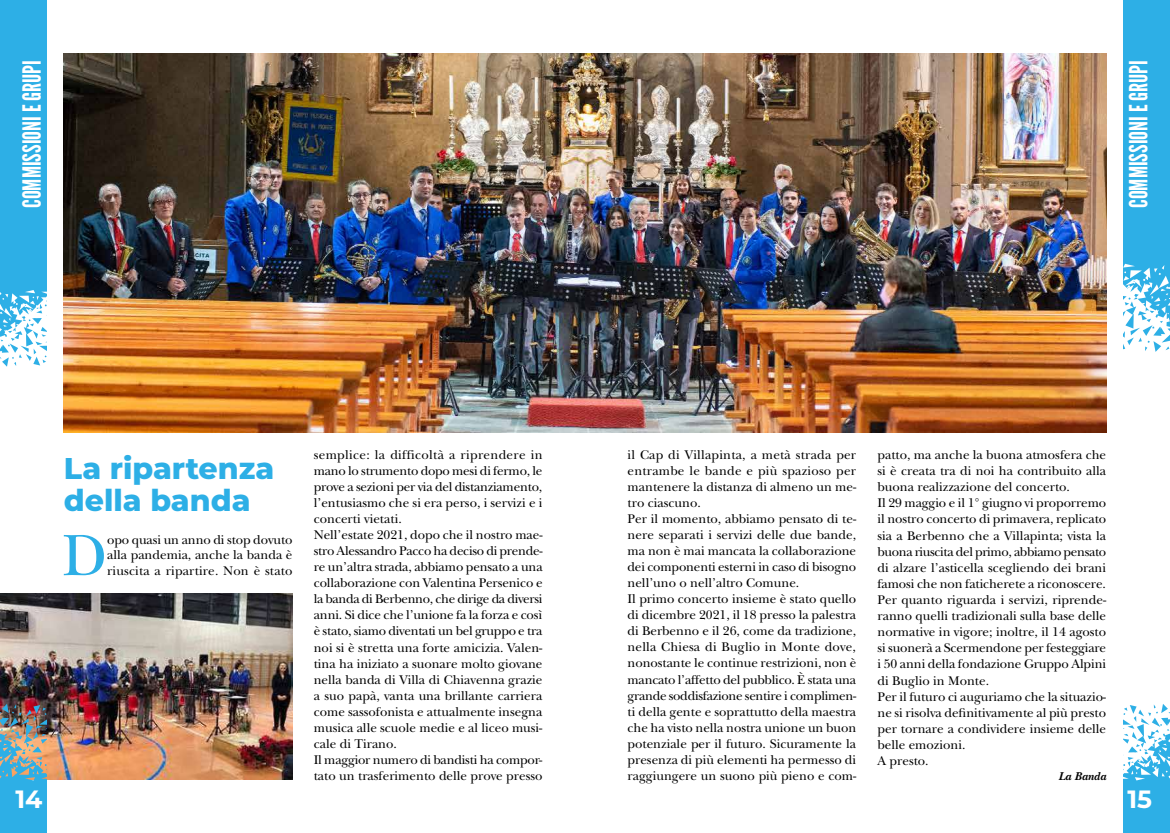
<style>
.page{position:relative;width:1170px;height:833px;background:#fff}
.page>*{position:absolute;margin:0;border:0;box-sizing:border-box;transform-origin:0 0}
.t1{font:60.88px "New Baskerville Std";color:#2dafe6}
.t2{font:800 30px/31.8px "Montserrat";color:#2dafe6}
.t3{font:25px "League Gothic";color:#fff}
.t4{font:700 25px "Montserrat";color:#fff}
.t5{font:13.12px/16px "New Baskerville Std";color:#000}
.t6{font:italic 700 11.88px "New Baskerville Std";color:#000}
</style>
<div class="page">
<img style="left:0;top:593px;width:292px;height:187px">
<img style="left:64px;top:53px;width:1042px;height:379px">
<svg style="left:1123px;top:704px;width:46px;height:93px"></svg>
<div style="left:1123px;top:797px;width:46px;height:36px;background:#2dafe6"></div>
<svg style="left:1123px;top:244px;width:46px;height:108px"></svg>
<div style="left:1123px;top:0;width:46px;height:244px;background:#2dafe6"></div>
<svg style="left:0;top:273px;width:46px;height:94px"></svg>
<div style="left:0;top:0;width:46px;height:273px;background:#2dafe6"></div>
<img style="left:0;top:693px;width:46px;height:104px">
<div style="left:0;top:797px;width:46px;height:36px;background:#2dafe6"></div>
<h3 class="t3" style="left:17px;top:208px;width:149px;rotate:-90deg">COMMISSIONI E GRUPI</h3>
<h3 class="t3" style="left:1123px;top:208px;width:149px;rotate:-90deg">COMMISSIONI E GRUPI</h3>
<h2 class="t2" style="left:64px;top:451px;width:212px">La ripartenza della banda</h2>
<h1 class="t1" style="left:62px;top:520px;width:47px">D</h1>
<p class="t5" style="left:107px;top:531px;width:187px;text-align:justify">opo quasi un anno di stop dovuto alla pandemia, anche la banda è riuscita a ripartire. Non è stato</p>
<p class="t5" style="left:314px;top:447px;width:230px">semplice: la difficoltà a riprendere in mano lo strumento dopo mesi di fermo, le prove a sezioni per via del distanziamento, l’entusiasmo che si era perso, i servizi e i concerti vietati.<br>Nell’estate 2021, dopo che il nostro mae&shy;stro Alessandro Pacco ha deciso di prende&shy;re un’altra strada, abbiamo pensato a una collaborazione con Valentina Persenico e la banda di Berbenno, che dirige da diversi anni. Si dice che l’unione fa la forza e così è stato, siamo diventati un bel gruppo e tra noi si è stretta una forte amicizia. Valen&shy;tina ha iniziato a suonare molto giovane nella banda di Villa di Chiavenna grazie a suo papà, vanta una brillante carriera come sassofonista e attualmente insegna musica alle scuole medie e al liceo musi&shy;cale di Tirano.<br>Il maggior numero di bandisti ha compor&shy;tato un trasferimento delle prove presso</p>
<p class="t5" style="left:627px;top:447px;width:230px">il Cap di Villapinta, a metà strada per entrambe le bande e più spazioso per mantenere la distanza di almeno un me&shy;tro ciascuno.<br>Per il momento, abbiamo pensato di te&shy;nere separati i servizi delle due bande, ma non è mai mancata la collaborazione dei componenti esterni in caso di bisogno nell’uno o nell’altro Comune.<br>Il primo concerto insieme è stato quello di dicembre 2021, il 18 presso la palestra di Berbenno e il 26, come da tradizione, nella Chiesa di Buglio in Monte dove, nonostante le continue restrizioni, non è mancato l’affetto del pubblico. È stata una grande soddisfazione sentire i complimen&shy;ti della gente e soprattutto della maestra che ha visto nella nostra unione un buon potenziale per il futuro. Sicuramente la presenza di più elementi ha permesso di raggiungere un suono più pieno e com-</p>
<p class="t5" style="left:877px;top:447px;width:230px">patto, ma anche la buona atmosfera che si è creata tra di noi ha contribuito alla buona realizzazione del concerto.<br>Il 29 maggio e il 1° giugno vi proporremo il nostro concerto di primavera, replicato sia a Berbenno che a Villapinta; vista la buona riuscita del primo, abbiamo pensato di alzare l’asticella scegliendo dei brani famosi che non faticherete a riconoscere.<br>Per quanto riguarda i servizi, riprende&shy;ranno quelli tradizionali sulla base delle normative in vigore; inoltre, il 14 agosto si suonerà a Scermendone per festeggiare i 50 anni della fondazione Gruppo Alpini di Buglio in Monte.<br>Per il futuro ci auguriamo che la situazio&shy;ne si risolva definitivamente al più presto per tornare a condividere insieme delle belle emozioni.<br>A presto.</p>
<p class="t6" style="left:1058px;top:769px;width:49px">La Banda</p>
<h3 class="t4" style="left:15px;top:780px;width:29px">14</h3>
<h3 class="t4" style="left:1127px;top:780px;width:26px">15</h3>
</div>
